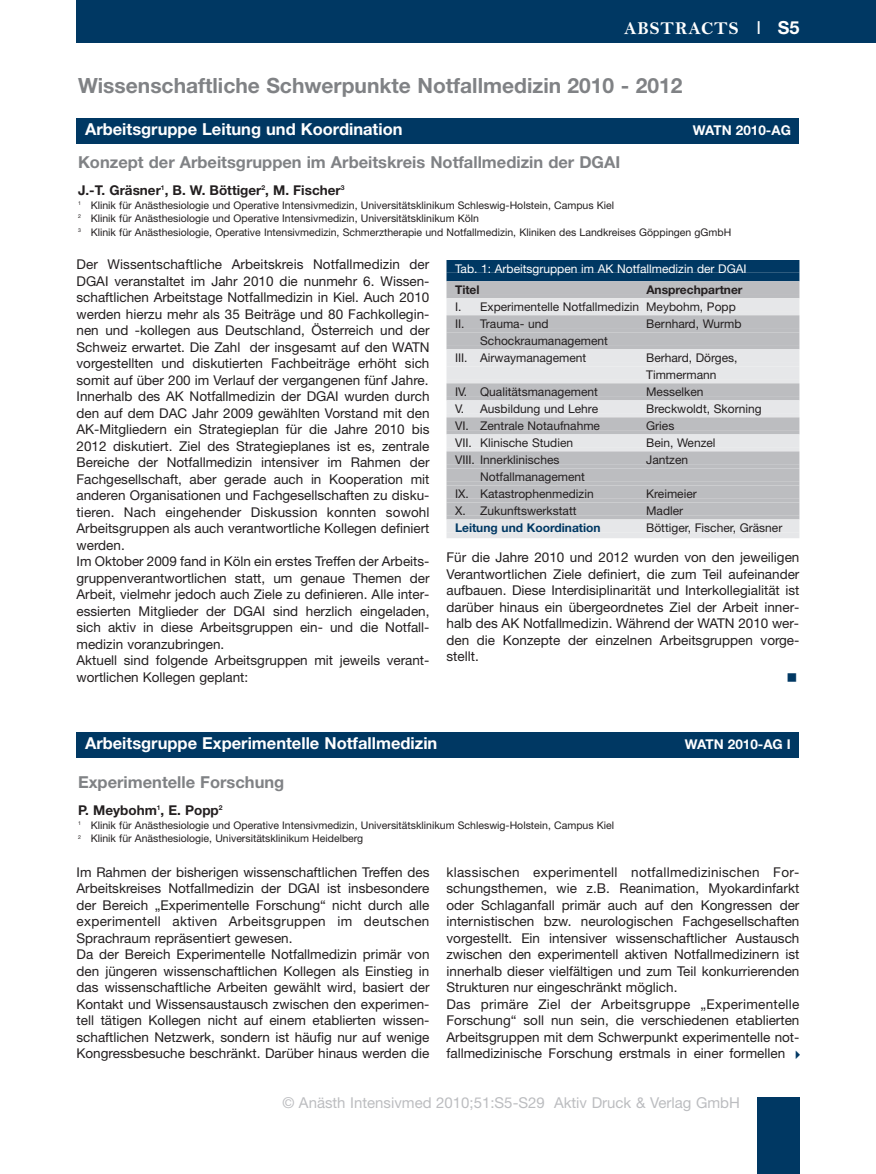
<style>
.page{position:relative;width:876px;height:1174px;background:#fff}
.page>*{position:absolute;margin:0;border:0;box-sizing:border-box;transform-origin:0 0}
.t1{font:700 21px "Helvetica Neue";color:#808285}
.t2{font:18px "Bell MT Bold";letter-spacing:.055em;color:#fff}
.t3{font:700 16.5px "Helvetica Neue";color:#808285}
.t4{font:700 16.5px "Helvetica Neue";color:#fff}
.t5{font:15px "Helvetica Neue";color:#bcbdc0}
.t6{font:13.5px/16.5px "Helvetica Neue";color:#231f20}
.t7{font:700 13.5px "Helvetica Neue";color:#231f20}
.t8{font:700 13.5px "Helvetica Neue";color:#fff}
.t9{font:12px/17px "Helvetica Neue";color:#231f20}
.t10{font:12px "Helvetica Neue";color:#fff}
.t11{font:700 12px "Helvetica Neue";color:#003863}
.t12{font:700 12px "Helvetica Neue";color:#231f20}
.t13{font:10.5px/13.5px "Helvetica Neue";color:#231f20}
.s1{font-family:"Helvetica Neue"}
.s2{font-family:"Helvetica Neue";font-weight:700}
</style>
<div class="page">
<div style="left:77px;top:0;width:799px;height:43px;background:#003863"></div>
<div style="left:757px;top:1097px;width:42px;height:77px;background:#003863"></div>
<div style="left:446px;top:260px;width:353px;height:13px;background:#003863"></div>
<div style="left:446px;top:273px;width:353px;height:8px;background:#003863"></div>
<div style="left:446px;top:281px;width:353px;height:13px;background:#bcbdc0"></div>
<hr style="left:446px;top:294px;width:353px;height:4px;background:#bcbdc0">
<div style="left:446px;top:298px;width:353px;height:13px;background:#e6e7e9"></div>
<hr style="left:446px;top:311px;width:353px;height:4px;background:#e6e7e9">
<div style="left:446px;top:315px;width:353px;height:13px;background:#bcbdc0"></div>
<hr style="left:446px;top:328px;width:353px;height:4px;background:#bcbdc0">
<div style="left:446px;top:332px;width:353px;height:13px;background:#bcbdc0"></div>
<hr style="left:446px;top:345px;width:353px;height:4px;background:#bcbdc0">
<div style="left:446px;top:349px;width:353px;height:13px;background:#e6e7e9"></div>
<hr style="left:446px;top:362px;width:353px;height:4px;background:#e6e7e9">
<div style="left:446px;top:366px;width:353px;height:13px;background:#e6e7e9"></div>
<hr style="left:446px;top:379px;width:353px;height:4px;background:#e6e7e9">
<div style="left:446px;top:383px;width:353px;height:13px;background:#bcbdc0"></div>
<hr style="left:446px;top:396px;width:353px;height:4px;background:#bcbdc0">
<div style="left:446px;top:400px;width:353px;height:13px;background:#e6e7e9"></div>
<hr style="left:446px;top:413px;width:353px;height:4px;background:#e6e7e9">
<div style="left:446px;top:417px;width:353px;height:13px;background:#bcbdc0"></div>
<hr style="left:446px;top:430px;width:353px;height:4px;background:#bcbdc0">
<div style="left:446px;top:434px;width:353px;height:13px;background:#e6e7e9"></div>
<hr style="left:446px;top:447px;width:353px;height:4px;background:#e6e7e9">
<div style="left:446px;top:451px;width:353px;height:13px;background:#bcbdc0"></div>
<hr style="left:446px;top:464px;width:353px;height:4px;background:#bcbdc0">
<div style="left:446px;top:468px;width:353px;height:13px;background:#bcbdc0"></div>
<hr style="left:446px;top:481px;width:353px;height:4px;background:#bcbdc0">
<div style="left:446px;top:485px;width:353px;height:13px;background:#bcbdc0"></div>
<hr style="left:446px;top:498px;width:353px;height:4px;background:#bcbdc0">
<div style="left:446px;top:502px;width:353px;height:13px;background:#bcbdc0"></div>
<hr style="left:446px;top:515px;width:353px;height:4px;background:#bcbdc0">
<div style="left:446px;top:519px;width:353px;height:13px;background:#e6e7e9"></div>
<div style="left:446px;top:532px;width:353px;height:6px;background:#e6e7e9"></div>
<div style="left:77px;top:731px;width:722px;height:26px;background:#003863"></div>
<div style="left:77px;top:118px;width:722px;height:26px;background:#003863"></div>
<h2 class="t2" style="left:624px;top:17px;width:177px">ABSTRACTS <span class="s1">I</span> <span class="s2">S5</span></h2>
<h1 class="t1" style="left:78px;top:78px;width:606px">Wissenschaftliche Schwerpunkte Notfall medizin 2010 - 2012</h1>
<p class="t4" style="left:85px;top:124px;width:319px">Arbeitsgruppe Leitung und Koordination</p>
<p class="t8" style="left:693px;top:126px;width:100px">WATN 2010-AG</p>
<p class="t3" style="left:78px;top:156px;width:544px">Konzept der Arbeits gruppen im Arbeitskreis Notfallmedizin der DGAI</p>
<p class="t7" style="left:78px;top:185px;width:268px">J.-T. Gräsner<sup>1</sup>, B. W. Böttiger<sup>2</sup>, M. Fischer<sup>3</sup></p>
<p class="t13" style="left:78px;top:199px;width:655px"><sup>1</sup> Klinik für Anästhesiologie und Operative Intensivmedizin, Universitätsklinikum Schleswig-Holstein, Campus Kiel<br><sup>2</sup> Klinik für Anästhesiologie und Operative Intensivmedizin, Universitätsklinikum Köln<br><sup>3</sup> Klinik für Anästhesiologie, Operative Intensivmedizin, Schmerztherapie und Notfallmedizin, Kliniken des Landkreises Göppingen gGmbH</p>
<p class="t6" style="left:77px;top:257px;width:354px">Der Wissentschaftliche Arbeitskreis Notfallmedizin der DGAI veranstaltet im Jahr 2010 die nunmehr 6. Wis sen - schaftlichen Arbeitstage Notfallmedizin in Kiel. Auch 2010 werden hierzu mehr als 35 Beiträge und 80 Fach kollegin - nen und -kollegen aus Deutschland, Österreich und der Schweiz erwartet. Die Zahl der insgesamt auf den WATN vorgestellten und diskutierten Fachbeiträge erhöht sich somit auf über 200 im Verlauf der vergangenen fünf Jahre.<br>Innerhalb des AK Notfallmedizin der DGAI wurden durch den auf dem DAC Jahr 2009 gewählten Vorstand mit den AK-Mitgliedern ein Strategieplan für die Jahre 2010 bis 2012 diskutiert. Ziel des Strategieplanes ist es, zentrale Bereiche der Notfallmedizin intensiver im Rahmen der Fachgesellschaft, aber gerade auch in Kooperation mit anderen Organisationen und Fachgesellschaften zu disku&shy;tieren. Nach eingehender Diskussion konnten sowohl Arbeitsgruppen als auch verantwortliche Kollegen definiert werden.<br>Im Oktober 2009 fand in Köln ein erstes Treffen der Arbeits - gruppenverantwortlichen statt, um genaue Themen der Arbeit, vielmehr jedoch auch Ziele zu definieren. Alle inter&shy;essierten Mitglieder der DGAI sind herzlich eingeladen, sich aktiv in diese Arbeitsgruppen ein- und die Notfall - medizin voranzubringen.<br>Aktuell sind folgende Arbeitsgruppen mit jeweils verant - wortlichen Kollegen geplant:</p>
<p class="t10" style="left:455px;top:264px;width:293px">Tab. 1: Arbeitsgruppen im AK Notfallmedizin der DGAI</p>
<p class="t12" style="left:455px;top:285px;width:26px">Titel</p>
<p class="t12" style="left:646px;top:285px;width:98px">Ansprechpartner</p>
<p class="t9" style="left:455px;top:299px;width:282px">I. Experimentelle Notfallmedizin Meybohm, Popp<br>II. Trauma- und</p>
<p class="t9" style="left:646px;top:316px;width:97px">Bernhard, Wurmb</p>
<p class="t9" style="left:455px;top:333px;width:154px;text-indent:25px">Schockraumanagement<br>III. Airwaymanagement</p>
<p class="t9" style="left:646px;top:350px;width:93px">Berhard, Dörges,<br>Timmermann</p>
<p class="t9" style="left:455px;top:384px;width:144px">IV. Qualitätsmanagement</p>
<p class="t9" style="left:646px;top:384px;width:59px">Messelken</p>
<p class="t9" style="left:455px;top:401px;width:145px">V. Ausbildung und Lehre</p>
<p class="t9" style="left:646px;top:401px;width:117px">Breckwoldt, Skorning</p>
<p class="t9" style="left:455px;top:418px;width:147px">VI. Zentrale Notaufnahme</p>
<p class="t9" style="left:646px;top:418px;width:30px">Gries</p>
<p class="t9" style="left:455px;top:435px;width:120px">VII. Klinische Studien</p>
<p class="t9" style="left:646px;top:435px;width:71px">Bein, Wenzel</p>
<p class="t9" style="left:455px;top:452px;width:106px">VIII. Innerklinisches</p>
<p class="t9" style="left:646px;top:452px;width:43px">Jantzen</p>
<p class="t9" style="left:455px;top:469px;width:140px;text-indent:25px">Notfallmanagement<br>IX. Katastrophenmedizin</p>
<p class="t9" style="left:646px;top:486px;width:52px">Kreimeier</p>
<p class="t9" style="left:455px;top:503px;width:123px">X. Zukunftswerkstatt</p>
<p class="t9" style="left:646px;top:503px;width:39px">Madler</p>
<p class="t11" style="left:455px;top:523px;width:147px">Leitung und Koordination</p>
<p class="t9" style="left:646px;top:520px;width:138px">Böttiger, Fischer, Gräsner</p>
<p class="t6" style="left:446px;top:550px;width:354px;text-align:justify">Für die Jahre 2010 und 2012 wurden von den jeweiligen Verantwortlichen Ziele definiert, die zum Teil aufeinander aufbauen. Diese Interdisiplinarität und Interkollegialität ist darüber hinaus ein übergeordnetes Ziel der Arbeit inner&shy;halb des AK Notfallmedizin. Während der WATN 2010 wer&shy;den die Konzepte der einzelnen Arbeitsgruppen vorge&shy;stellt.</p>
<p class="t4" style="left:85px;top:737px;width:354px">Arbeitsgruppe Experimentelle Notfallmedizin</p>
<p class="t8" style="left:685px;top:739px;width:108px">WATN 2010-AG I</p>
<p class="t3" style="left:78px;top:776px;width:208px">Experimentelle Forschung</p>
<p class="t7" style="left:78px;top:805px;width:146px">P. Meybohm<sup>1</sup>, E. Popp<sup>2</sup></p>
<p class="t13" style="left:78px;top:819px;width:538px"><sup>1</sup> Klinik für Anästhesiologie und Operative Intensivmedizin, Universitätsklinikum Schleswig-Holstein, Campus Kiel<br><sup>2</sup> Klinik für Anästhesiologie, Universitätsklinikum Heidelberg</p>
<p class="t6" style="left:77px;top:865px;width:354px">Im Rahmen der bisherigen wissenschaftlichen Treffen des Arbeitskreises Notfallmedizin der DGAI ist insbesondere der Bereich „Experimentelle Forschung“ nicht durch alle experimentell aktiven Arbeitsgruppen im deutschen Sprachraum repräsentiert gewesen.<br>Da der Bereich Experimentelle Notfallmedizin primär von den jüngeren wissenschaftlichen Kollegen als Einstieg in das wissenschaftliche Arbeiten gewählt wird, basiert der Kontakt und Wissensaustausch zwischen den experimen&shy;tell tätigen Kollegen nicht auf einem etablierten wissen&shy;schaftlichen Netzwerk, sondern ist häufig nur auf wenige Kongressbesuche beschränkt. Darüber hinaus werden die</p>
<p class="t6" style="left:446px;top:865px;width:354px">klassischen experimentell notfallmedizinischen For - schungs the men, wie z.B. Reanimation, Myokardinfarkt oder Schlaganfall primär auch auf den Kongressen der internistischen bzw. neurologischen Fachgesellschaften vorgestellt. Ein intensiver wissenschaftlicher Austausch zwi schen den experimentell aktiven Notfallmedizinern ist innerhalb dieser vielfältigen und zum Teil konkurrierenden Strukturen nur eingeschränkt möglich.<br>Das primäre Ziel der Arbeitsgruppe „Experimentelle Forschung“ soll nun sein, die verschiedenen etablierten Arbeitsgruppen mit dem Schwerpunkt experimentelle not&shy;fallmedizinische Forschung erstmals in einer formellen</p>
<p class="t5" style="left:282px;top:1097px;width:459px">© Anästh Intensivmed 2010;51:S5-S29 Aktiv Druck &amp; Verlag GmbH</p>
</div>
